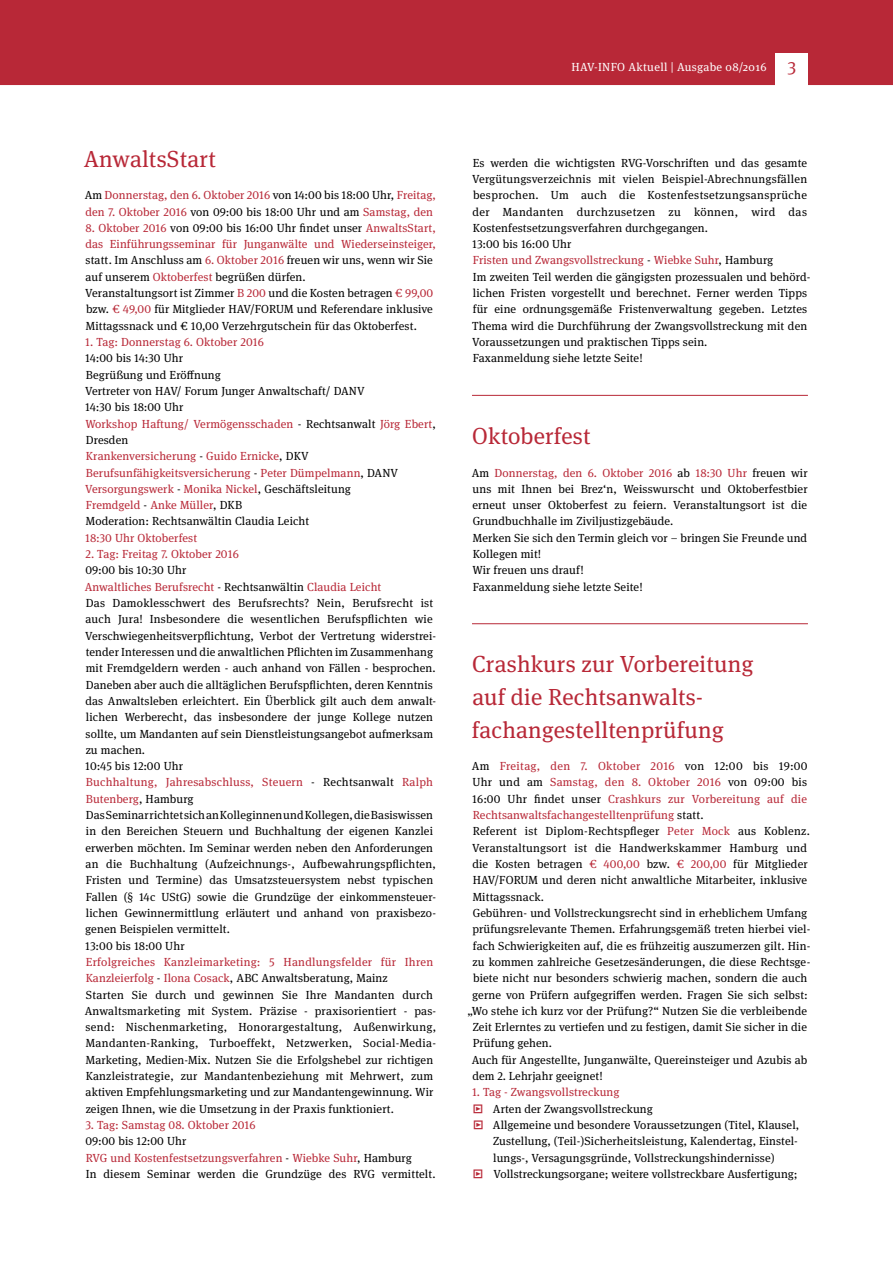
<style>
.page{position:relative;width:893px;height:1263px;background:#fff}
.page>*{position:absolute;margin:0;border:0;box-sizing:border-box;transform-origin:0 0}
.t1{font:23.25px/32.5px "Meta Serif Pro";letter-spacing:.01em;color:#b82837}
.t2{font:11.7px/16.4px "Meta Serif Pro";letter-spacing:.01em;color:#000}
.t3{font:11.7px/16.4px "Meta Serif Pro";letter-spacing:.01em;color:#b82837}
.t4{font:11.7px "Meta Serif Pro";letter-spacing:.03em;color:#fff}
.s1{color:#000}
.s2{color:#b82837}
.s3{font-size:18px;color:#b82837}
</style>
<div class="page">
<div style="left:0;top:0;width:893px;height:84px;background:#b82837"></div>
<hr style="left:472px;top:395px;width:336px;height:1px;background:#b82837">
<hr style="left:472px;top:623px;width:336px;height:1px;background:#b82837">
<hr style="left:0;top:84px;width:893px;height:1px;background:#b82837">
<div style="left:776px;top:53px;width:32px;height:33px;background:#fff"></div>
<h1 class="t1" style="left:84px;top:141px;width:133px">AnwaltsStart</h1>
<p class="t3" style="left:85px;top:186px;width:353px"><span class="s1">Am</span> Donnerstag, den 6. Oktober 2016 <span class="s1">von 14:00 bis 18:00 Uhr,</span> Freitag, den 7. Oktober 2016 <span class="s1">von 09:00 bis 18:00 Uhr und am</span> Samstag, den</p>
<p class="t2" style="left:85px;top:219px;width:352px"><span class="s2">8. Oktober 2016</span> von 09:00 bis 16:00 Uhr findet unser <span class="s2">AnwaltsStart, das Einführungsseminar für Junganwälte und Wiederseinsteiger, </span>statt. Im Anschluss am <span class="s2">6. Oktober 2016</span> freuen wir uns, wenn wir Sie auf unserem <span class="s2">Oktoberfest</span> begrüßen dürfen.<br>Veranstaltungsort ist Zimmer <span class="s2">B 200</span> und die Kosten betragen <span class="s2">€ 99,00 </span>bzw. <span class="s2">€ 49,00</span> für Mitglieder HAV/FORUM und Referendare inklusive Mittagssnack und € 10,00 Verzehrgutschein für das Oktoberfest.</p>
<p class="t3" style="left:85px;top:333px;width:180px">1. Tag: Donnerstag 6. Oktober 2016</p>
<p class="t2" style="left:85px;top:349px;width:352px">14:00 bis 14:30 Uhr<br>Begrüßung und Eröffnung<br>Vertreter von HAV/ Forum Junger Anwaltschaft/ DANV<br>14:30 bis 18:00 Uhr<br><span class="s2">Workshop Haftung/ Vermögensschaden</span> - Rechtsanwalt <span class="s2">Jörg Ebert</span>, Dresden<br><span class="s2">Krankenversicherung</span> - <span class="s2">Guido Ernicke</span>, DKV <span class="s2">Berufsunfähigkeitsversicherung</span> - <span class="s2">Peter Dümpelmann</span>, DANV <span class="s2">Versorgungswerk</span> - <span class="s2">Monika Nickel</span>, Geschäftsleitung<br><span class="s2">Fremdgeld</span> - <span class="s2">Anke Müller</span>, DKB<br>Moderation: Rechtsanwältin Claudia Leicht</p>
<p class="t3" style="left:85px;top:529px;width:113px">18:30 Uhr Oktoberfest</p>
<p class="t3" style="left:86px;top:545px;width:155px">2. Tag: Freitag 7. Oktober 2016</p>
<p class="t2" style="left:85px;top:562px;width:353px">09:00 bis 10:30 Uhr<br><span class="s2">Anwaltliches Berufsrecht</span> - Rechtsanwältin <span class="s2">Claudia Leicht<br></span>Das Damoklesschwert des Berufsrechts? Nein, Berufsrecht ist auch Jura! Insbesondere die wesentlichen Berufspflichten wie Verschwiegenheitsverpflichtung, Verbot der Vertretung widerstrei&shy;tender Interessen und die anwaltlichen Pflichten im Zusammenhang mit Fremdgeldern werden - auch anhand von Fällen - besprochen.<br>Daneben aber auch die alltäglichen Berufspflichten, deren Kenntnis das Anwaltsleben erleichtert. Ein Überblick gilt auch dem anwalt&shy;lichen Werberecht, das insbesondere der junge Kollege nutzen sollte, um Mandanten auf sein Dienstleistungsangebot aufmerksam zu machen.<br>10:45 bis 12:00 Uhr<br><span class="s2">Buchhaltung, Jahresabschluss, Steuern</span> - Rechtsanwalt <span class="s2">Ralph Butenberg</span>, Hamburg<br>Das Seminar richtet sich an Kolleginnen und Kollegen, die Basiswissen in den Bereichen Steuern und Buchhaltung der eigenen Kanzlei erwerben möchten. Im Seminar werden neben den Anforderungen an die Buchhaltung (Aufzeichnungs-, Aufbewahrungspflichten, Fristen und Termine) das Umsatzsteuersystem nebst typischen Fallen (§ 14c UStG) sowie die Grundzüge der einkommensteuer&shy;lichen Gewinnermittlung erläutert und anhand von praxisbezo&shy;genen Beispielen vermittelt.<br>13:00 bis 18:00 Uhr</p>
<p class="t2" style="left:85px;top:953px;width:353px"><span class="s2">Erfolgreiches Kanzleimarketing: 5 Handlungsfelder für Ihren Kanzleierfolg</span> - <span class="s2">Ilona Cosack</span>, ABC Anwaltsberatung, Mainz<br>Starten Sie durch und gewinnen Sie Ihre Mandanten durch Anwaltsmarketing mit System. Präzise - praxisorientiert - pas&shy;send: Nischenmarketing, Honorargestaltung, Außenwirkung, Mandanten-Ranking, Turboeffekt, Netzwerken, Social-Media-Marketing, Medien-Mix. Nutzen Sie die Erfolgshebel zur richtigen Kanzleistrategie, zur Mandantenbeziehung mit Mehrwert, zum aktiven Empfehlungsmarketing und zur Mandantengewinnung. Wir zeigen Ihnen, wie die Umsetzung in der Praxis funktioniert.</p>
<p class="t3" style="left:85px;top:1116px;width:172px">3. Tag: Samstag 08. Oktober 2016</p>
<p class="t2" style="left:85px;top:1132px;width:352px">09:00 bis 12:00 Uhr<br><span class="s2">RVG und Kostenfestsetzungsverfahren</span> - <span class="s2">Wiebke Suhr</span>, Hamburg<br>In diesem Seminar werden die Grundzüge des RVG vermittelt.</p>
<p class="t4" style="left:571px;top:58px;width:226px">HAV-INFO Aktuell | Ausgabe 08/2016 <span class="s3">3</span></p>
<p class="t2" style="left:472px;top:154px;width:340px">Es werden die wichtigsten RVG-Vorschriften und das gesamte Vergütungsverzeichnis mit vielen Beispiel-Abrechnungsfällen besprochen. Um auch die Kostenfestsetzungsansprüche der Mandanten durchzusetzen zu können, wird das Kostenfestsetzungsverfahren durchgegangen.<br>13:00 bis 16:00 Uhr<br><span class="s2">Fristen und Zwangsvollstreckung</span> - <span class="s2">Wiebke Suhr</span>, Hamburg<br>Im zweiten Teil werden die gängigsten prozessualen und behörd&shy;lichen Fristen vorgestellt und berechnet. Ferner werden Tipps für eine ordnungsgemäße Fristenverwaltung gegeben. Letztes Thema wird die Durchführung der Zwangsvollstreckung mit den Voraussetzungen und praktischen Tipps sein.<br>Faxanmeldung siehe letzte Seite!</p>
<h1 class="t1" style="left:472px;top:418px;width:120px">Oktoberfest</h1>
<p class="t2" style="left:472px;top:464px;width:337px">Am <span class="s2">Donnerstag, den 6. Oktober 2016</span> ab <span class="s2">18:30 Uhr</span> freuen wir uns mit Ihnen bei Brez‘n, Weisswurscht und Oktoberfestbier erneut unser Oktoberfest zu feiern. Veranstaltungsort ist die Grundbuchhalle im Ziviljustizgebäude.<br>Merken Sie sich den Termin gleich vor – bringen Sie Freunde und Kollegen mit!<br>Wir freuen uns drauf!<br>Faxanmeldung siehe letzte Seite!</p>
<h1 class="t1" style="left:472px;top:647px;width:283px">Crashkurs zur Vorbereitung auf die Rechtsanwalts&shy;fachangestelltenprüfung</h1>
<p class="t3" style="left:472px;top:757px;width:337px"><span class="s1">Am</span> Freitag, den 7. Oktober 2016 <span class="s1">von 12:00 bis 19:00</span></p>
<p class="t3" style="left:473px;top:774px;width:336px"><span class="s1">Uhr und am</span> Samstag, den 8. Oktober 2016 <span class="s1">von 09:00 bis</span></p>
<p class="t3" style="left:472px;top:790px;width:336px"><span class="s1">16:00 Uhr findet unser</span> Crashkurs zur Vorbereitung auf die</p>
<p class="t3" style="left:473px;top:806px;width:232px">Rechtsanwaltsfachangestelltenprüfung <span class="s1">statt.</span></p>
<p class="t2" style="left:473px;top:822px;width:339px">Referent ist Diplom-Rechtspfleger <span class="s2">Peter Mock</span> aus Koblenz.</p>
<p class="t2" style="left:472px;top:839px;width:337px">Veranstaltungsort ist die Handwerkskammer Hamburg und</p>
<p class="t2" style="left:472px;top:855px;width:337px">die Kosten betragen <span class="s2">€ 400,00</span> bzw. <span class="s2">€ 200,00</span> für Mitglieder</p>
<p class="t2" style="left:473px;top:871px;width:336px">HAV/FORUM und deren nicht anwaltliche Mitarbeiter, inklusive</p>
<p class="t2" style="left:473px;top:888px;width:73px">Mittagssnack.</p>
<p class="t2" style="left:473px;top:904px;width:336px">Gebühren- und Vollstreckungsrecht sind in erheblichem Umfang</p>
<p class="t2" style="left:472px;top:920px;width:339px">prüfungsrelevante Themen. Erfahrungsgemäß treten hierbei viel-</p>
<p class="t2" style="left:473px;top:937px;width:339px">fach Schwierigkeiten auf, die es frühzeitig auszumerzen gilt. Hin-</p>
<p class="t2" style="left:473px;top:953px;width:339px">zu kommen zahlreiche Gesetzesänderungen, die diese Rechtsge-</p>
<p class="t2" style="left:473px;top:969px;width:336px">biete nicht nur besonders schwierig machen, sondern die auch</p>
<p class="t2" style="left:472px;top:986px;width:337px">gerne von Prüfern aufgegriffen werden. Fragen Sie sich selbst:</p>
<p class="t2" style="left:467px;top:1002px;width:341px">„Wo stehe ich kurz vor der Prüfung?“ Nutzen Sie die verbleibende</p>
<p class="t2" style="left:473px;top:1018px;width:336px">Zeit Erlerntes zu vertiefen und zu festigen, damit Sie sicher in die</p>
<p class="t2" style="left:473px;top:1035px;width:81px">Prüfung gehen.</p>
<p class="t2" style="left:472px;top:1051px;width:337px">Auch für Angestellte, Junganwälte, Quereinsteiger und Azubis ab</p>
<p class="t2" style="left:472px;top:1067px;width:132px">dem 2. Lehrjahr geeignet!</p>
<p class="t3" style="left:472px;top:1083px;width:149px">1. Tag - Zwangsvollstreckung</p>
<p class="t2" style="left:473px;top:1100px;width:181px"><span class="s2">ʾ</span> Arten der Zwangsvollstreckung</p>
<p class="t2" style="left:474px;top:1116px;width:327px"><span class="s2">ʾ</span> Allgemeine und besondere Voraussetzungen (Titel, Klausel,</p>
<p class="t2" style="left:493px;top:1132px;width:306px">Zustellung, (Teil-)Sicherheitsleistung, Kalendertag, Einstel-</p>
<p class="t2" style="left:493px;top:1149px;width:283px">lungs-, Versagungsgründe, Vollstreckungshindernisse)</p>
<p class="t2" style="left:473px;top:1165px;width:326px"><span class="s2">ʾ</span> Vollstreckungsorgane; weitere vollstreckbare Ausfertigung;</p>
</div>
